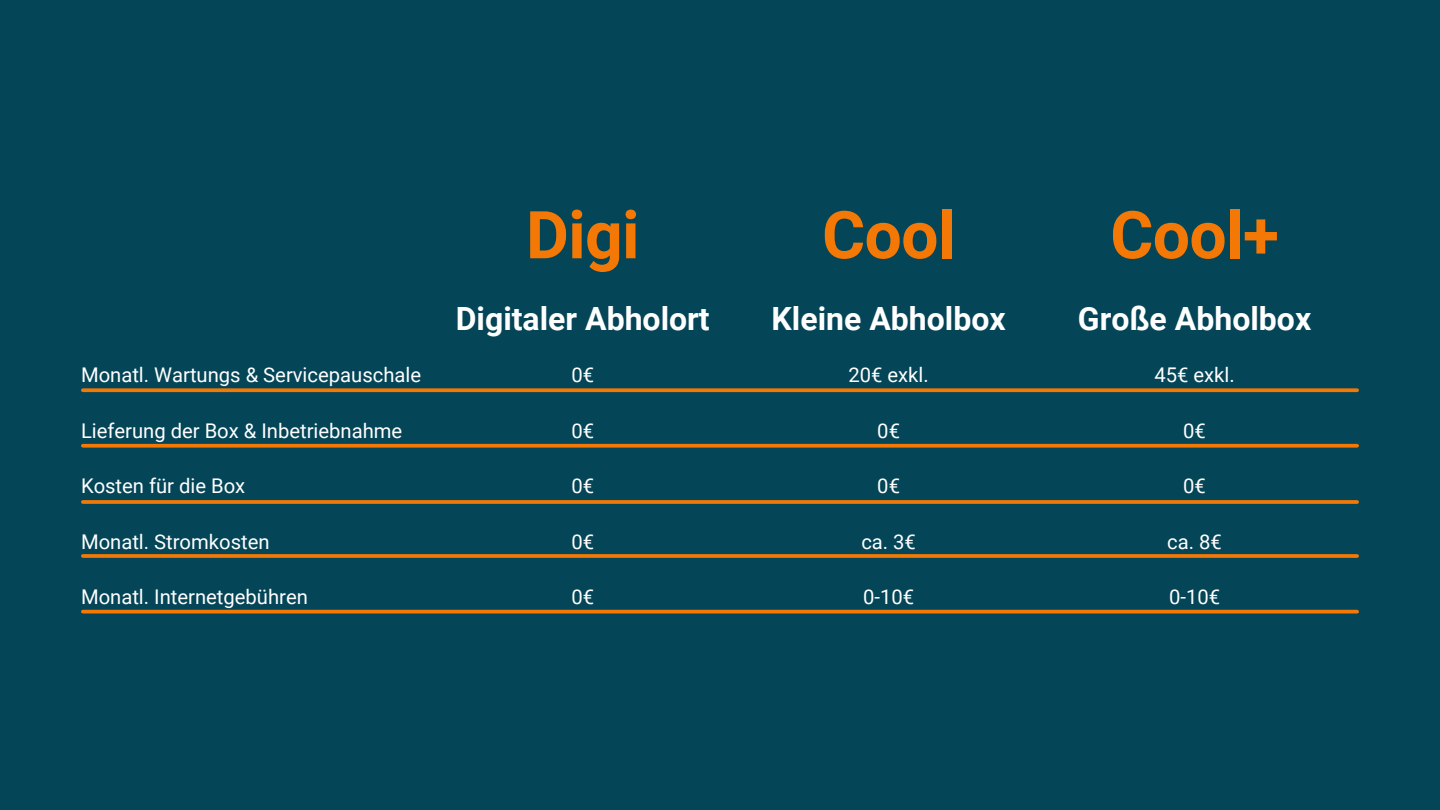
<style>
.page{position:relative;width:1440px;height:810px;background:#044557}
.page>*{position:absolute;margin:0;border:0;box-sizing:border-box;transform-origin:0 0}
.t1{font:700 66px "Roboto";letter-spacing:-.01em;color:#f47805}
.t2{font:700 32px "Roboto";color:#fff}
.t3{font:20.2px "Roboto";color:#fff}
</style>
<div class="page">
<svg style="left:83px;top:388px;width:1274px;height:4px;fill:#f47805"></svg>
<svg style="left:83px;top:444px;width:1274px;height:4px;fill:#f47805"></svg>
<svg style="left:83px;top:500px;width:1274px;height:4px"></svg>
<svg style="left:83px;top:554px;width:1274px;height:4px"></svg>
<svg style="left:83px;top:610px;width:1274px;height:4px;fill:#f47805"></svg>
<p class="t3" style="left:81px;top:364px;width:342px">Monatl. Wartungs &amp; Servicepauschale</p>
<p class="t3" style="left:81px;top:419px;width:323px">Lieferung der Box &amp; Inbetriebnahme</p>
<p class="t3" style="left:81px;top:475px;width:166px">Kosten für die Box</p>
<p class="t3" style="left:81px;top:530px;width:190px">Monatl. Stromkosten</p>
<p class="t3" style="left:81px;top:586px;width:228px">Monatl. Internetgebühren</p>
<h1 class="t1" style="left:526px;top:197px;width:115px">Digi</h1>
<h2 class="t2" style="left:456px;top:301px;width:255px">Digitaler Abholort</h2>
<p class="t3" style="left:571px;top:364px;width:24px">0€</p>
<p class="t3" style="left:571px;top:419px;width:24px">0€</p>
<p class="t3" style="left:571px;top:475px;width:24px">0€</p>
<p class="t3" style="left:571px;top:530px;width:24px">0€</p>
<p class="t3" style="left:571px;top:586px;width:24px">0€</p>
<h1 class="t1" style="left:822px;top:197px;width:135px">Cool</h1>
<h2 class="t2" style="left:772px;top:301px;width:236px">Kleine Abholbox</h2>
<p class="t3" style="left:848px;top:364px;width:82px">20€ exkl.</p>
<p class="t3" style="left:877px;top:419px;width:24px">0€</p>
<p class="t3" style="left:877px;top:475px;width:24px">0€</p>
<p class="t3" style="left:861px;top:530px;width:56px">ca. 3€</p>
<p class="t3" style="left:863px;top:586px;width:53px">0-10€</p>
<h1 class="t1" style="left:1110px;top:197px;width:170px">Cool+</h1>
<h2 class="t2" style="left:1078px;top:301px;width:235px">Große Abholbox</h2>
<p class="t3" style="left:1154px;top:364px;width:82px">45€ exkl.</p>
<p class="t3" style="left:1183px;top:419px;width:24px">0€</p>
<p class="t3" style="left:1183px;top:475px;width:24px">0€</p>
<p class="t3" style="left:1167px;top:530px;width:56px">ca. 8€</p>
<p class="t3" style="left:1169px;top:586px;width:53px">0-10€</p>
</div>
